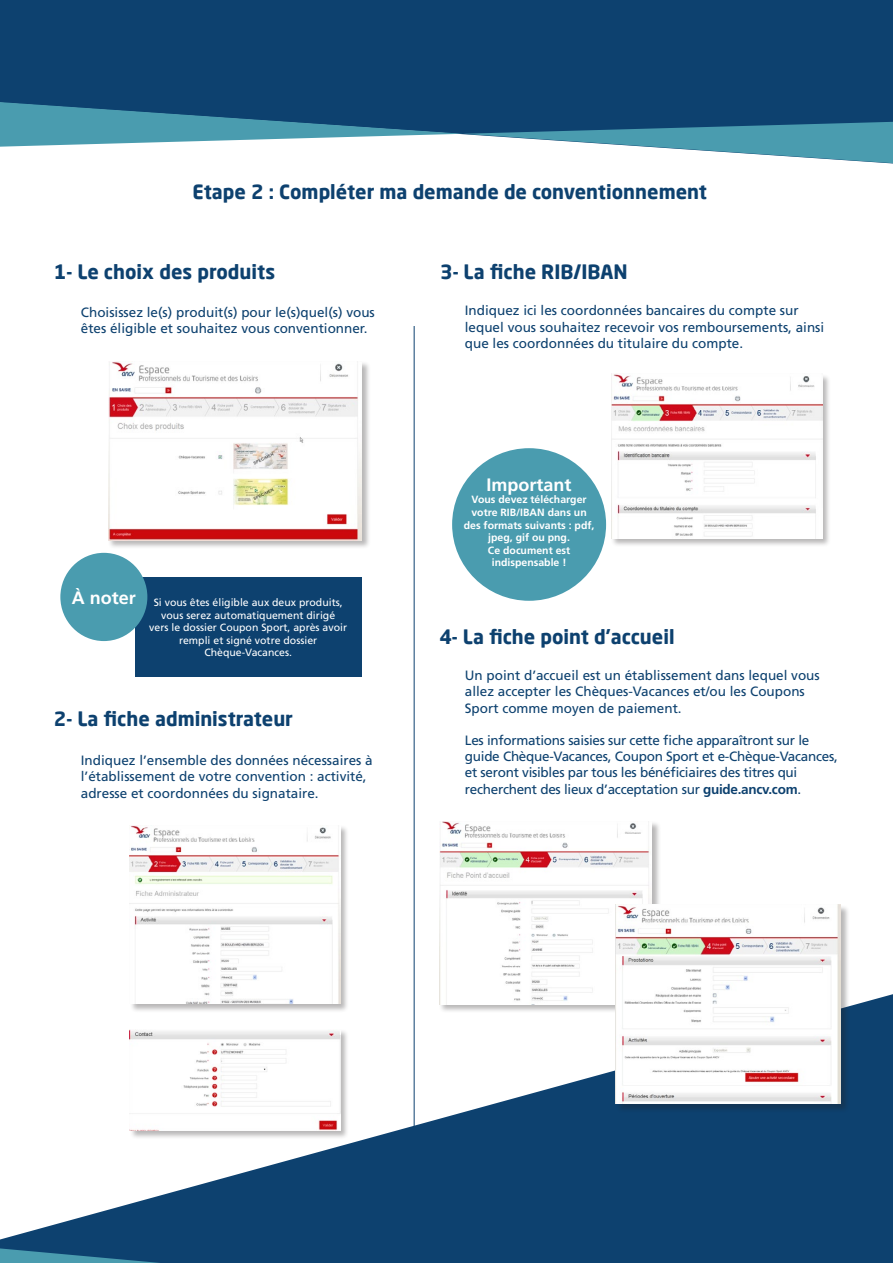
<style>
.page{position:relative;width:893px;height:1263px;background:#fff}
.page>*{position:absolute;margin:0;border:0;box-sizing:border-box;transform-origin:0 0}
.t1{font:700 19.5px "Neo Sans Pro";color:#0d416f}
.t2{font:700 18px "Frutiger LT Std";color:#fff}
.t3{font:13.5px/16.2px "Frutiger LT Std";color:#0d416f}
.t4{font:13.5px/16.2px "Frutiger LT Std";letter-spacing:-.02em;color:#0d416f}
.t5{font:10.5px/12.6px "Frutiger LT Std";color:#fff;text-align:center}
.t6{font:700 10.5px/12.6px "Frutiger LT Std";color:#fff;text-align:center}
.s1{font-weight:700}
</style>
<div class="page">
<svg style="left:0;top:994px;width:893px;height:269px;fill:#0d416f"></svg>
<svg style="left:0;top:1248px;width:161px;height:15px"></svg>
<div style="left:0;top:0;width:893px;height:102px;background:#0d416f"></div>
<svg style="left:0;top:102px;width:893px;height:61px"></svg>
<div style="left:108px;top:361px;width:263px;height:188px;background:#231f20;opacity:.32"></div>
<img style="left:108px;top:361px;width:254px;height:179px">
<div style="left:129px;top:825px;width:220px;height:187px;background:#231f20;opacity:.32"></div>
<img style="left:130px;top:825px;width:210px;height:179px">
<div style="left:129px;top:1029px;width:220px;height:110px;background:#231f20;opacity:.32"></div>
<img style="left:130px;top:1029px;width:210px;height:102px">
<div style="left:611px;top:373px;width:220px;height:174px;background:#231f20;opacity:.32"></div>
<img style="left:611px;top:374px;width:211px;height:164px">
<div style="left:439px;top:821px;width:222px;height:192px;background:#231f20;opacity:.32"></div>
<img style="left:439px;top:821px;width:213px;height:183px">
<div style="left:615px;top:904px;width:235px;height:209px;background:#231f20;opacity:.32"></div>
<img style="left:616px;top:905px;width:225px;height:199px">
<hr style="left:414px;top:326px;width:1px;height:826px;background:#0d416f">
<div style="left:452px;top:448px;width:154px;height:153px;background:#4a9caf;border-radius:50%"></div>
<div style="left:135px;top:577px;width:226px;height:100px;background:#0d416f"></div>
<div style="left:60px;top:553px;width:87px;height:88px;background:#4a9caf;border-radius:50%"></div>
<h1 class="t1" style="left:192px;top:180px;width:516px">Etape 2 : Compléter ma demande de conventionnement</h1>
<h1 class="t1" style="left:54px;top:259px;width:223px">1- Le choix des produits</h1>
<p class="t3" style="left:81px;top:304px;width:296px">Choisissez le(s) produit(s) pour le(s)quel(s) vous êtes éligible et souhaitez vous conventionner.</p>
<h2 class="t2" style="left:72px;top:588px;width:66px">À noter</h2>
<p class="t5" style="left:149px;top:596px;width:199px">Si vous êtes éligible aux deux produits, vous serez automatiquement dirigé<br>vers le dossier Coupon Sport, après avoir rempli et signé votre dossier Chèque-Vacances.</p>
<h1 class="t1" style="left:54px;top:706px;width:241px">2- La fiche administrateur</h1>
<p class="t3" style="left:81px;top:752px;width:293px">Indiquez l’ensemble des données nécessaires à l’établissement de votre convention : activité, adresse et coordonnées du signataire.</p>
<h1 class="t1" style="left:440px;top:259px;width:189px">3- La fiche RIB/IBAN</h1>
<p class="t3" style="left:465px;top:303px;width:361px">Indiquez ici les coordonnées bancaires du compte sur lequel vous souhaitez recevoir vos remboursements, ainsi que les coordonnées du titulaire du compte.</p>
<h2 class="t2" style="left:487px;top:474px;width:87px">Important</h2>
<p class="t6" style="left:464px;top:493px;width:132px">Vous devez télécharger votre RIB/IBAN dans un des formats suivants : pdf, jpeg, gif ou png.<br>Ce document est indispensable !</p>
<h1 class="t1" style="left:439px;top:625px;width:237px">4- La fiche point d’accueil</h1>
<p class="t3" style="left:465px;top:667px;width:356px">Un point d’accueil est un établissement dans lequel vous allez accepter les Chèques-Vacances et/ou les Coupons<br>Sport comme moyen de paiement.</p>
<p class="t4" style="left:465px;top:732px;width:374px">Les informations saisies sur cette fiche apparaîtront sur le guide Chèque-Vacances, Coupon Sport et e-Chèque-Vacances, et seront visibles par tous les bénéficiaires des titres qui recherchent des lieux d’acceptation sur <span class="s1">guide.ancv.com</span>.</p>
</div>
